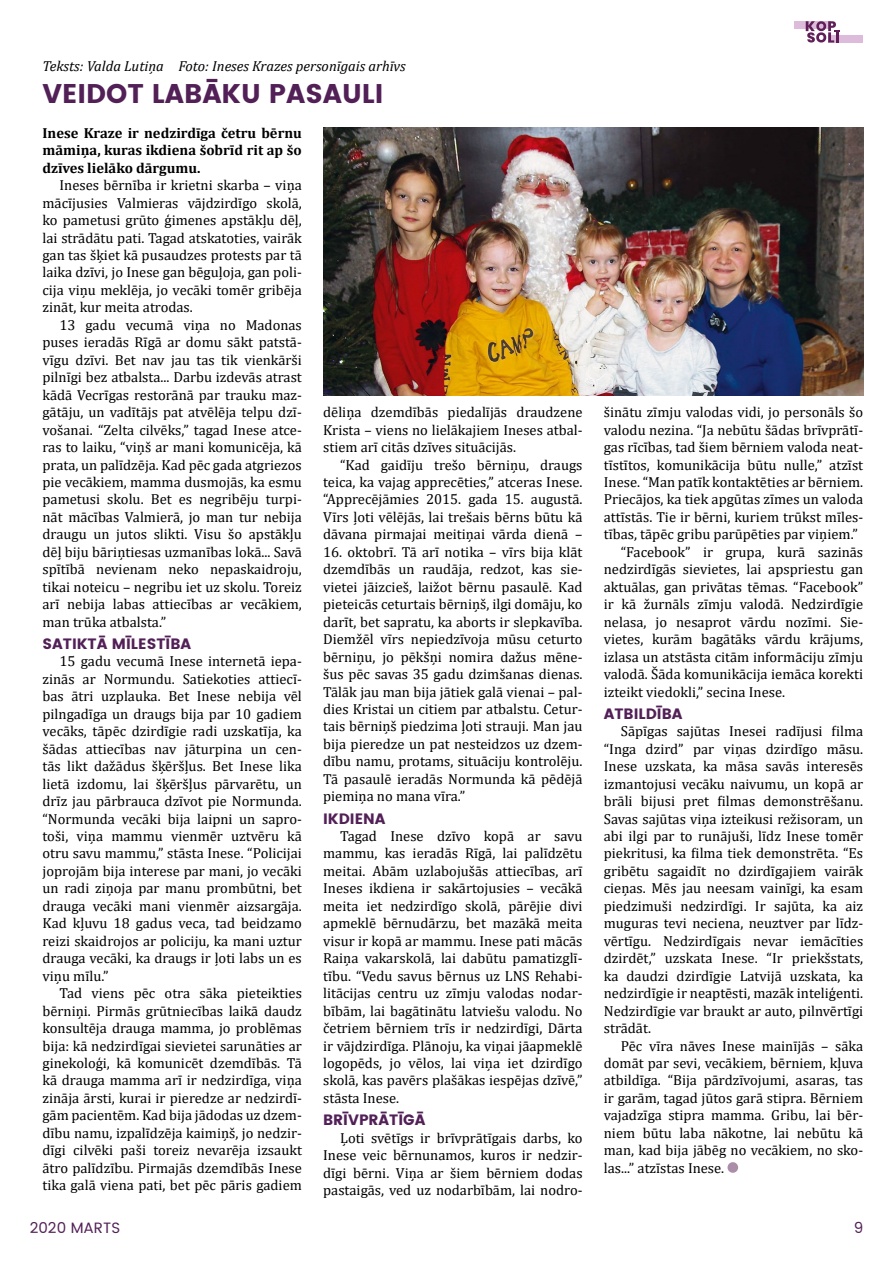
<style>
.page{position:relative;width:893px;height:1263px;background:#fff}
.page>*{position:absolute;margin:0;border:0;box-sizing:border-box;transform-origin:0 0}
.t1{font:700 27px "Poppins";color:#522057}
.t2{font:700 15px "Poppins";color:#522057}
.t3{font:15px "Poppins";color:#522057}
.t4{font:14.55px/17.4px "Cambria";color:#000;text-align:justify}
.t5{font:700 14.55px/17.4px "Cambria";color:#000;text-align:justify}
.t6{font:italic 14.55px "Cambria";color:#000}
</style>
<div class="page">
<div style="left:727px;top:1162px;width:11px;height:11px;background:#ac8da9;border-radius:50%"></div>
<img style="left:323px;top:128px;width:540px;height:267px">
<div style="left:795px;top:21px;width:36px;height:8px;background:#ddbcdb"></div>
<div style="left:828px;top:35px;width:35px;height:8px;background:#ddbcdb"></div>
<svg style="left:806px;top:21px;width:34px;height:22px"></svg>
<p class="t6" style="left:43px;top:56px;width:365px">Teksts: Valda Lutiņa Foto: Ineses Krazes personīgais arhīvs</p>
<h1 class="t1" style="left:43px;top:78px;width:342px">VEIDOT LABĀKU PASAULI</h1>
<p class="t5" style="left:43px;top:124px;width:261px">Inese Kraze ir nedzirdīga četru bērnu māmiņa, kuras ikdiena šobrīd rit ap šo dzīves lielāko dārgumu.</p>
<p class="t4" style="left:43px;top:176px;width:261px;text-indent:17px">Ineses bērnība ir krietni skarba – viņa mācījusies Valmieras vājdzirdīgo skolā, ko pametusi grūto ģimenes apstākļu dēļ, lai strādātu pati. Tagad atskatoties, vairāk gan tas šķiet kā pusaudzes protests par tā laika dzīvi, jo Inese gan bēguļoja, gan poli&shy;cija viņu meklēja, jo vecāki tomēr gribēja zināt, kur meita atrodas.</p>
<p class="t4" style="left:43px;top:316px;width:261px;text-indent:17px">13 gadu vecumā viņa no Madonas puses ieradās Rīgā ar domu sākt patstā&shy;vīgu dzīvi. Bet nav jau tas tik vienkārši pilnīgi bez atbalsta... Darbu izdevās atrast kādā Vecrīgas restorānā par trauku maz&shy;gātāju, un vadītājs pat atvēlēja telpu dzī&shy;vošanai. “Zelta cilvēks,” tagad Inese atce&shy;ras to laiku, “viņš ar mani komunicēja, kā prata, un palīdzēja. Kad pēc gada atgriezos pie vecākiem, mamma dusmojās, ka esmu pametusi skolu. Bet es negribēju turpi&shy;nāt mācības Valmierā, jo man tur nebija draugu un jutos slikti. Visu šo apstākļu dēļ biju bāriņtiesas uzmanības lokā... Savā spītībā nevienam neko nepaskaidroju, tikai noteicu – negribu iet uz skolu. Toreiz arī nebija labas attiecības ar vecākiem, man trūka atbalsta.”</p>
<p class="t2" style="left:43px;top:635px;width:150px">SATIKTĀ MĪLESTĪBA</p>
<p class="t4" style="left:43px;top:653px;width:261px;text-indent:17px">15 gadu vecumā Inese internetā iepa&shy;zinās ar Normundu. Satiekoties attiecī&shy;bas ātri uzplauka. Bet Inese nebija vēl pilngadīga un draugs bija par 10 gadiem vecāks, tāpēc dzirdīgie radi uzskatīja, ka šādas attiecības nav jāturpina un cen&shy;tās likt dažādus šķēršļus. Bet Inese lika lietā izdomu, lai šķēršļus pārvarētu, un drīz jau pārbrauca dzīvot pie Normunda. “Normunda vecāki bija laipni un sapro&shy;toši, viņa mammu vienmēr uztvēru kā otru savu mammu,” stāsta Inese. “Policijai joprojām bija interese par mani, jo vecāki un radi ziņoja par manu prombūtni, bet drauga vecāki mani vienmēr aizsargāja.<br>Kad kļuvu 18 gadus veca, tad beidzamo reizi skaidrojos ar policiju, ka mani uztur drauga vecāki, ka draugs ir ļoti labs un es viņu mīlu.”</p>
<p class="t4" style="left:43px;top:984px;width:261px;text-indent:17px">Tad viens pēc otra sāka pieteikties bērniņi. Pirmās grūtniecības laikā daudz konsultēja drauga mamma, jo problēmas bija: kā nedzirdīgai sievietei sarunāties ar ginekoloģi, kā komunicēt dzemdībās. Tā kā drauga mamma arī ir nedzirdīga, viņa zināja ārsti, kurai ir pieredze ar nedzirdī&shy;gām pacientēm. Kad bija jādodas uz dzem&shy;dību namu, izpalīdzēja kaimiņš, jo nedzir&shy;dīgi cilvēki paši toreiz nevarēja izsaukt ātro palīdzību. Pirmajās dzemdībās Inese tika galā viena pati, bet pēc pāris gadiem</p>
<p class="t4" style="left:323px;top:403px;width:261px">dēliņa dzemdībās piedalījās draudzene Krista – viens no lielākajiem Ineses atbal&shy;stiem arī citās dzīves situācijās.</p>
<p class="t4" style="left:323px;top:456px;width:261px;text-indent:17px">“Kad gaidīju trešo bērniņu, draugs teica, ka vajag apprecēties,” atceras Inese. “Apprecējāmies 2015. gada 15. augustā.<br>Vīrs ļoti vēlējās, lai trešais bērns būtu kā dāvana pirmajai meitiņai vārda dienā –</p>
<p class="t4" style="left:323px;top:543px;width:261px">16. oktobrī. Tā arī notika – vīrs bija klāt dzemdībās un raudāja, redzot, kas sie&shy;vietei jāizcieš, laižot bērnu pasaulē. Kad pieteicās ceturtais bērniņš, ilgi domāju, ko darīt, bet sapratu, ka aborts ir slepkavība.<br>Diemžēl vīrs nepiedzīvoja mūsu ceturto bērniņu, jo pēkšņi nomira dažus mēne&shy;šus pēc savas 35 gadu dzimšanas dienas.<br>Tālāk jau man bija jātiek galā vienai – pal&shy;dies Kristai un citiem par atbalstu. Cetur&shy;tais bērniņš piedzima ļoti strauji. Man jau bija pieredze un pat nesteidzos uz dzem&shy;dību namu, protams, situāciju kontrolēju.<br>Tā pasaulē ieradās Normunda kā pēdējā piemiņa no mana vīra.”</p>
<p class="t2" style="left:323px;top:809px;width:64px">IKDIENA</p>
<p class="t4" style="left:323px;top:827px;width:261px;text-indent:17px">Tagad Inese dzīvo kopā ar savu mammu, kas ieradās Rīgā, lai palīdzētu meitai. Abām uzlabojušās attiecības, arī Ineses ikdiena ir sakārtojusies – vecākā meita iet nedzirdīgo skolā, pārējie divi apmeklē bērnudārzu, bet mazākā meita visur ir kopā ar mammu. Inese pati mācās Raiņa vakarskolā, lai dabūtu pamatizglī&shy;tību. “Vedu savus bērnus uz LNS Rehabi&shy;litācijas centru uz zīmju valodas nodar&shy;bībām, lai bagātinātu latviešu valodu. No četriem bērniem trīs ir nedzirdīgi, Dārta ir vājdzirdīga. Plānoju, ka viņai jāapmeklē logopēds, jo vēlos, lai viņa iet dzirdīgo skolā, kas pavērs plašākas iespējas dzīvē,” stāsta Inese.</p>
<p class="t2" style="left:323px;top:1111px;width:104px">BRĪVPRĀTĪGĀ</p>
<p class="t4" style="left:323px;top:1129px;width:261px;text-indent:17px">Ļoti svētīgs ir brīvprātīgais darbs, ko Inese veic bērnunamos, kuros ir nedzir&shy;dīgi bērni. Viņa ar šiem bērniem dodas pastaigās, ved uz nodarbībām, lai nodro-</p>
<p class="t4" style="left:604px;top:403px;width:261px">šinātu zīmju valodas vidi, jo personāls šo</p>
<p class="t4" style="left:604px;top:421px;width:261px">valodu nezina. “Ja nebūtu šādas brīvprātī-</p>
<p class="t4" style="left:604px;top:438px;width:261px">gas rīcības, tad šiem bērniem valoda neat-</p>
<p class="t4" style="left:604px;top:456px;width:261px">tīstītos, komunikācija būtu nulle,” atzīst</p>
<p class="t4" style="left:604px;top:473px;width:261px">Inese. “Man patīk kontaktēties ar bērniem.</p>
<p class="t4" style="left:604px;top:491px;width:261px">Priecājos, ka tiek apgūtas zīmes un valoda</p>
<p class="t4" style="left:604px;top:508px;width:261px">attīstās. Tie ir bērni, kuriem trūkst mīles-</p>
<p class="t4" style="left:604px;top:526px;width:256px">tības, tāpēc gribu parūpēties par viņiem.”</p>
<p class="t4" style="left:621px;top:543px;width:244px">“Facebook” ir grupa, kurā sazinās</p>
<p class="t4" style="left:604px;top:560px;width:261px">nedzirdīgās sievietes, lai apspriestu gan</p>
<p class="t4" style="left:604px;top:578px;width:261px">aktuālas, gan privātas tēmas. “Facebook”</p>
<p class="t4" style="left:604px;top:595px;width:261px">ir kā žurnāls zīmju valodā. Nedzirdīgie</p>
<p class="t4" style="left:604px;top:613px;width:261px">nelasa, jo nesaprot vārdu nozīmi. Sie-</p>
<p class="t4" style="left:604px;top:630px;width:261px">vietes, kurām bagātāks vārdu krājums,</p>
<p class="t4" style="left:604px;top:648px;width:261px">izlasa un atstāsta citām informāciju zīmju</p>
<p class="t4" style="left:604px;top:665px;width:261px">valodā. Šāda komunikācija iemāca korekti</p>
<p class="t4" style="left:604px;top:683px;width:183px">izteikt viedokli,” secina Inese.</p>
<p class="t2" style="left:604px;top:705px;width:80px">ATBILDĪBA</p>
<p class="t4" style="left:604px;top:722px;width:261px;text-indent:17px">Sāpīgas sajūtas Inesei radījusi filma “Inga dzird” par viņas dzirdīgo māsu.<br>Inese uzskata, ka māsa savās interesēs izmantojusi vecāku naivumu, un kopā ar brāli bijusi pret filmas demonstrēšanu.<br>Savas sajūtas viņa izteikusi režisoram, un abi ilgi par to runājuši, līdz Inese tomēr piekritusi, ka filma tiek demonstrēta. “Es gribētu sagaidīt no dzirdīgajiem vairāk cieņas. Mēs jau neesam vainīgi, ka esam piedzimuši nedzirdīgi. Ir sajūta, ka aiz muguras tevi neciena, neuztver par līdz&shy;vērtīgu. Nedzirdīgais nevar iemācīties dzirdēt,” uzskata Inese. “Ir priekšstats, ka daudzi dzirdīgie Latvijā uzskata, ka nedzirdīgie ir neaptēsti, mazāk inteliģenti.<br>Nedzirdīgie var braukt ar auto, pilnvērtīgi strādāt.</p>
<p class="t4" style="left:604px;top:1037px;width:261px;text-indent:17px">Pēc vīra nāves Inese mainījās – sāka domāt par sevi, vecākiem, bērniem, kļuva atbildīga. “Bija pārdzīvojumi, asaras, tas ir garām, tagad jūtos garā stipra. Bērniem vajadzīga stipra mamma. Gribu, lai bēr&shy;niem būtu laba nākotne, lai nebūtu kā man, kad bija jābēg no vecākiem, no sko&shy;las...” atzīstas Inese.</p>
<p class="t3" style="left:30px;top:1217px;width:92px">2020 MARTS</p>
<p class="t3" style="left:854px;top:1217px;width:11px">9</p>
</div>
